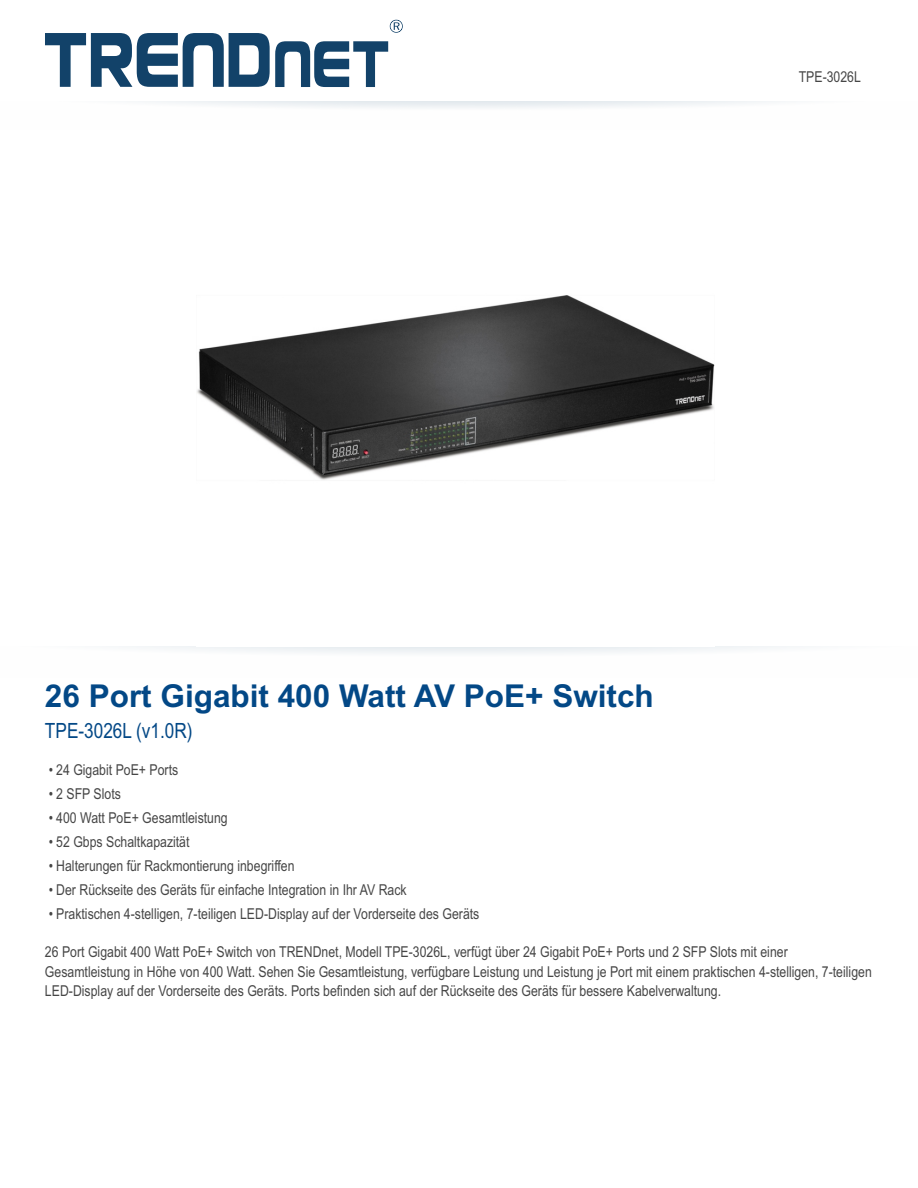
<style>
.page{position:relative;width:918px;height:1188px;background:#fff}
.page>*{position:absolute;margin:0;border:0;box-sizing:border-box;transform-origin:0 0}
.t1{font:700 31.5px "Arial";color:#034886}
.t2{font:21px "Arial Narrow";color:#034886}
.t3{font:15px/19.5px "Arial Narrow";color:#464646}
</style>
<div class="page">
<img style="left:197px;top:295px;width:517px;height:185px">
<svg style="left:45px;top:20px;width:358px;height:67px"></svg>
<svg style="left:149px;top:101px;width:626px;height:7px"></svg>
<p class="t3" style="left:799px;top:68px;width:64px">TPE-3026L</p>
<h1 class="t1" style="left:45px;top:684px;width:610px">26 Port Gigabit 400 Watt AV PoE+ Switch</h1>
<h2 class="t2" style="left:45px;top:722px;width:149px">TPE-3026L (v1.0R)</h2>
<p class="t3" style="left:49px;top:761px;width:131px">• 24 Gigabit PoE+ Ports</p>
<p class="t3" style="left:49px;top:785px;width:74px">• 2 SFP Slots</p>
<p class="t3" style="left:49px;top:809px;width:180px">• 400 Watt PoE+ Gesamtleistung</p>
<p class="t3" style="left:49px;top:833px;width:142px">• 52 Gbps Schaltkapazität</p>
<p class="t3" style="left:49px;top:857px;width:247px">• Halterungen für Rackmontierung inbegriffen</p>
<p class="t3" style="left:49px;top:881px;width:359px">• Der Rückseite des Geräts für einfache Integration in Ihr AV Rack</p>
<p class="t3" style="left:49px;top:905px;width:432px">• Praktischen 4-stelligen, 7-teiligen LED-Display auf der Vorderseite des Geräts</p>
<p class="t3" style="left:45px;top:944px;width:828px">26 Port Gigabit 400 Watt PoE+ Switch von TRENDnet, Modell TPE-3026L, verfügt über 24 Gigabit PoE+ Ports und 2 SFP Slots mit einer<br>Gesamtleistung in Höhe von 400 Watt. Sehen Sie Gesamtleistung, verfügbare Leistung und Leistung je Port mit einem praktischen 4-stelligen, 7-teiligen<br>LED-Display auf der Vorderseite des Geräts. Ports befinden sich auf der Rückseite des Geräts für bessere Kabelverwaltung.</p>
</div>
